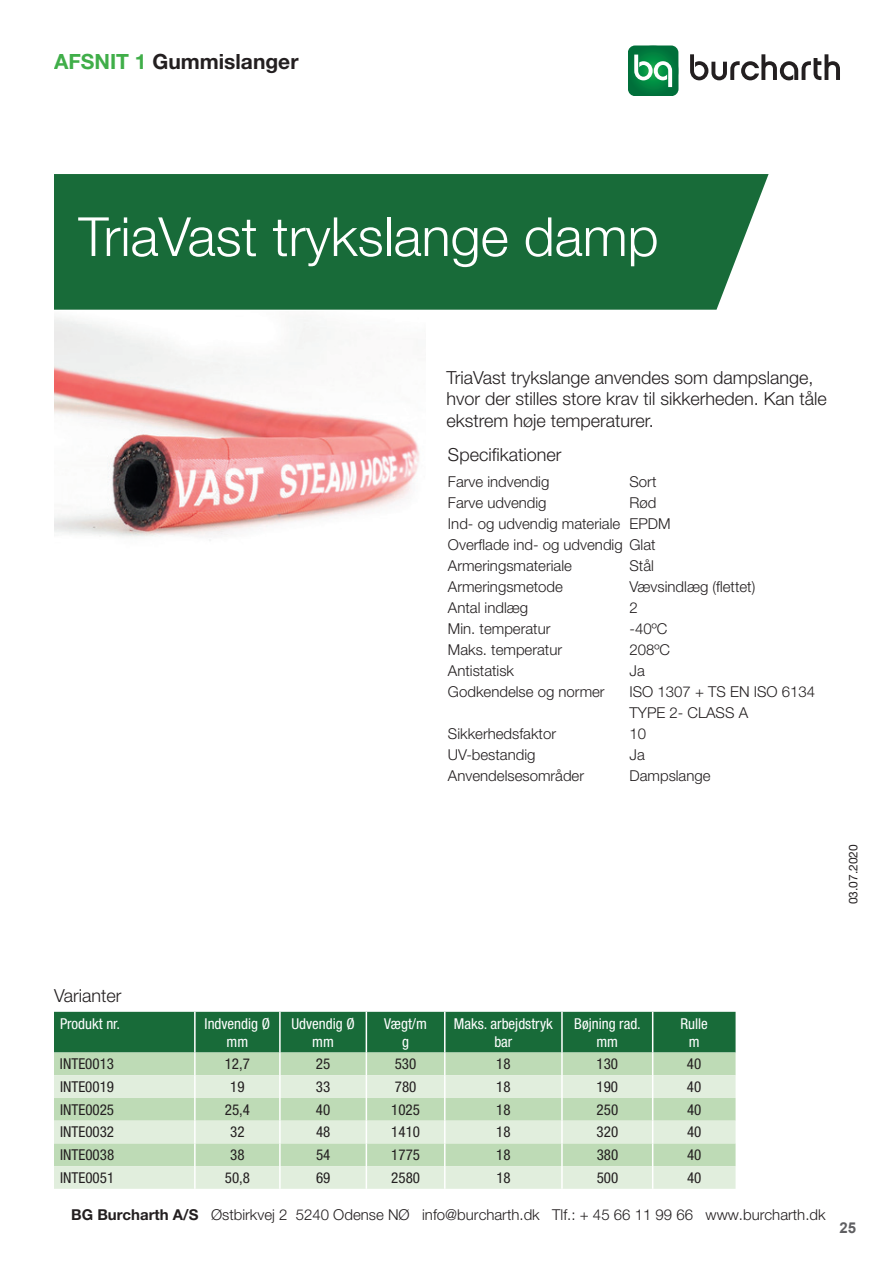
<style>
.page{position:relative;width:893px;height:1263px;background:#fff}
.page>*{position:absolute;margin:0;border:0;box-sizing:border-box;transform-origin:0 0}
.t1{font:300 54px "Helvetica Neue LT Std";color:#fff}
.t2{font:700 21px "Helvetica Neue LT Std";color:#231f20}
.t3{font:300 18px/21.6px "Helvetica Neue LT Std";color:#231f20}
.t4{font:300 15px/21px "Helvetica Neue LT Std";color:#231f20}
.t5{font:condensed 15px "Helvetica Neue LT Std";color:#231f20}
.t6{font:condensed 15px/18px "Helvetica Neue LT Std";color:#fff;text-align:center}
.t7{font:700 15px "Arial";color:#5f5f62}
.t8{font:12px "Helvetica Neue LT Std";color:#231f20}
.s1{color:#40ae49}
.s2{font-weight:700}
</style>
<div class="page">
<svg style="left:628px;top:45px;width:50px;height:51px;background:#329563"></svg>
<svg style="left:690px;top:54px;width:150px;height:26px"></svg>
<div style="left:54px;top:174px;width:715px;height:136px;background:#186b39"></div>
<svg style="left:54px;top:1012px;width:682px;height:177px;background:#a7c9aa"></svg>
<img style="left:54px;top:316px;width:366px;height:225px">
<h2 class="t2" style="left:54px;top:49px;width:246px"><span class="s1">AFSNIT 1</span> Gummislanger</h2>
<h1 class="t1" style="left:78px;top:204px;width:582px">TriaVast trykslange damp</h1>
<p class="t3" style="left:446px;top:366px;width:382px">TriaVast trykslange anvendes som dampslange, hvor der stilles store krav til sikkerheden. Kan tåle ekstrem høje temperaturer.</p>
<p class="t3" style="left:448px;top:444px;width:115px">Specifikationer</p>
<p class="t4" style="left:448px;top:471px;width:103px">Farve indvendig</p>
<p class="t4" style="left:629px;top:471px;width:28px">Sort</p>
<p class="t4" style="left:448px;top:492px;width:100px">Farve udvendig</p>
<p class="t4" style="left:448px;top:492px;width:224px;text-indent:182px">Rød<br>Ind- og udvendig materiale EPDM<br>Overflade ind- og udvendig Glat<br>Armeringsmateriale</p>
<p class="t4" style="left:629px;top:555px;width:26px">Stål</p>
<p class="t4" style="left:448px;top:576px;width:117px">Armeringsmetode</p>
<p class="t4" style="left:629px;top:576px;width:127px">Vævsindlæg (flettet)</p>
<p class="t4" style="left:448px;top:597px;width:82px">Antal indlæg</p>
<p class="t4" style="left:629px;top:597px;width:10px">2</p>
<p class="t4" style="left:448px;top:618px;width:104px">Min. temperatur</p>
<p class="t4" style="left:629px;top:618px;width:39px">-40ºC</p>
<p class="t4" style="left:448px;top:639px;width:116px">Maks. temperatur</p>
<p class="t4" style="left:629px;top:639px;width:42px">208ºC</p>
<p class="t4" style="left:448px;top:660px;width:68px">Antistatisk</p>
<p class="t4" style="left:629px;top:660px;width:17px">Ja</p>
<p class="t4" style="left:448px;top:681px;width:158px">Godkendelse og normer</p>
<p class="t4" style="left:629px;top:681px;width:187px">ISO 1307 + TS EN ISO 6134<br>TYPE 2- CLASS A</p>
<p class="t4" style="left:448px;top:723px;width:110px">Sikkerhedsfaktor</p>
<p class="t4" style="left:629px;top:723px;width:18px">10</p>
<p class="t4" style="left:448px;top:744px;width:89px">UV-bestandig</p>
<p class="t4" style="left:629px;top:744px;width:17px">Ja</p>
<p class="t4" style="left:448px;top:765px;width:138px">Anvendelsesområder</p>
<p class="t4" style="left:629px;top:765px;width:83px">Dampslange</p>
<p class="t8" style="left:846px;top:904px;width:62px;rotate:-90deg">03.07.2020</p>
<p class="t3" style="left:54px;top:984px;width:69px">Varianter</p>
<p class="t6" style="left:60px;top:1014px;width:62px">Produkt nr.</p>
<p class="t6" style="left:205px;top:1014px;width:67px">Indvendig Ø mm</p>
<p class="t6" style="left:291px;top:1014px;width:65px">Udvendig Ø mm</p>
<p class="t6" style="left:384px;top:1014px;width:44px">Vægt/m g</p>
<p class="t6" style="left:454px;top:1014px;width:100px">Maks. arbejdstryk bar</p>
<p class="t6" style="left:574px;top:1014px;width:68px">Bøjning rad. mm</p>
<p class="t6" style="left:680px;top:1014px;width:29px">Rulle m</p>
<p class="t5" style="left:60px;top:1055px;width:56px">INTE0013</p>
<p class="t5" style="left:225px;top:1055px;width:27px">12,7</p>
<p class="t5" style="left:316px;top:1055px;width:16px">25</p>
<p class="t5" style="left:395px;top:1055px;width:23px">530</p>
<p class="t5" style="left:496px;top:1055px;width:16px">18</p>
<p class="t5" style="left:596px;top:1055px;width:23px">130</p>
<p class="t5" style="left:687px;top:1055px;width:16px">40</p>
<p class="t5" style="left:60px;top:1078px;width:56px">INTE0019</p>
<p class="t5" style="left:230px;top:1078px;width:16px">19</p>
<p class="t5" style="left:316px;top:1078px;width:16px">33</p>
<p class="t5" style="left:395px;top:1078px;width:23px">780</p>
<p class="t5" style="left:496px;top:1078px;width:16px">18</p>
<p class="t5" style="left:597px;top:1078px;width:23px">190</p>
<p class="t5" style="left:687px;top:1078px;width:16px">40</p>
<p class="t5" style="left:60px;top:1101px;width:56px">INTE0025</p>
<p class="t5" style="left:225px;top:1101px;width:27px">25,4</p>
<p class="t5" style="left:316px;top:1101px;width:16px">40</p>
<p class="t5" style="left:391px;top:1101px;width:30px">1025</p>
<p class="t5" style="left:496px;top:1101px;width:16px">18</p>
<p class="t5" style="left:597px;top:1101px;width:23px">250</p>
<p class="t5" style="left:687px;top:1101px;width:16px">40</p>
<p class="t5" style="left:60px;top:1123px;width:56px">INTE0032</p>
<p class="t5" style="left:230px;top:1123px;width:16px">32</p>
<p class="t5" style="left:316px;top:1123px;width:16px">48</p>
<p class="t5" style="left:391px;top:1123px;width:30px">1410</p>
<p class="t5" style="left:496px;top:1123px;width:16px">18</p>
<p class="t5" style="left:597px;top:1123px;width:23px">320</p>
<p class="t5" style="left:687px;top:1123px;width:16px">40</p>
<p class="t5" style="left:60px;top:1146px;width:56px">INTE0038</p>
<p class="t5" style="left:230px;top:1146px;width:16px">38</p>
<p class="t5" style="left:316px;top:1146px;width:16px">54</p>
<p class="t5" style="left:391px;top:1146px;width:30px">1775</p>
<p class="t5" style="left:496px;top:1146px;width:16px">18</p>
<p class="t5" style="left:597px;top:1146px;width:23px">380</p>
<p class="t5" style="left:687px;top:1146px;width:16px">40</p>
<p class="t5" style="left:60px;top:1169px;width:56px">INTE0051</p>
<p class="t5" style="left:225px;top:1169px;width:27px">50,8</p>
<p class="t5" style="left:316px;top:1169px;width:16px">69</p>
<p class="t5" style="left:391px;top:1169px;width:30px">2580</p>
<p class="t5" style="left:496px;top:1169px;width:16px">18</p>
<p class="t5" style="left:597px;top:1169px;width:23px">500</p>
<p class="t5" style="left:687px;top:1169px;width:16px">40</p>
<p class="t4" style="left:71px;top:1203px;width:756px"><span class="s2">BG Burcharth A/S</span> Østbirkvej 2 5240 Odense NØ info@burcharth.dk Tlf.: + 45 66 11 99 66 www.burcharth.dk</p>
<p class="t7" style="left:839px;top:1217px;width:18px">25</p>
</div>
